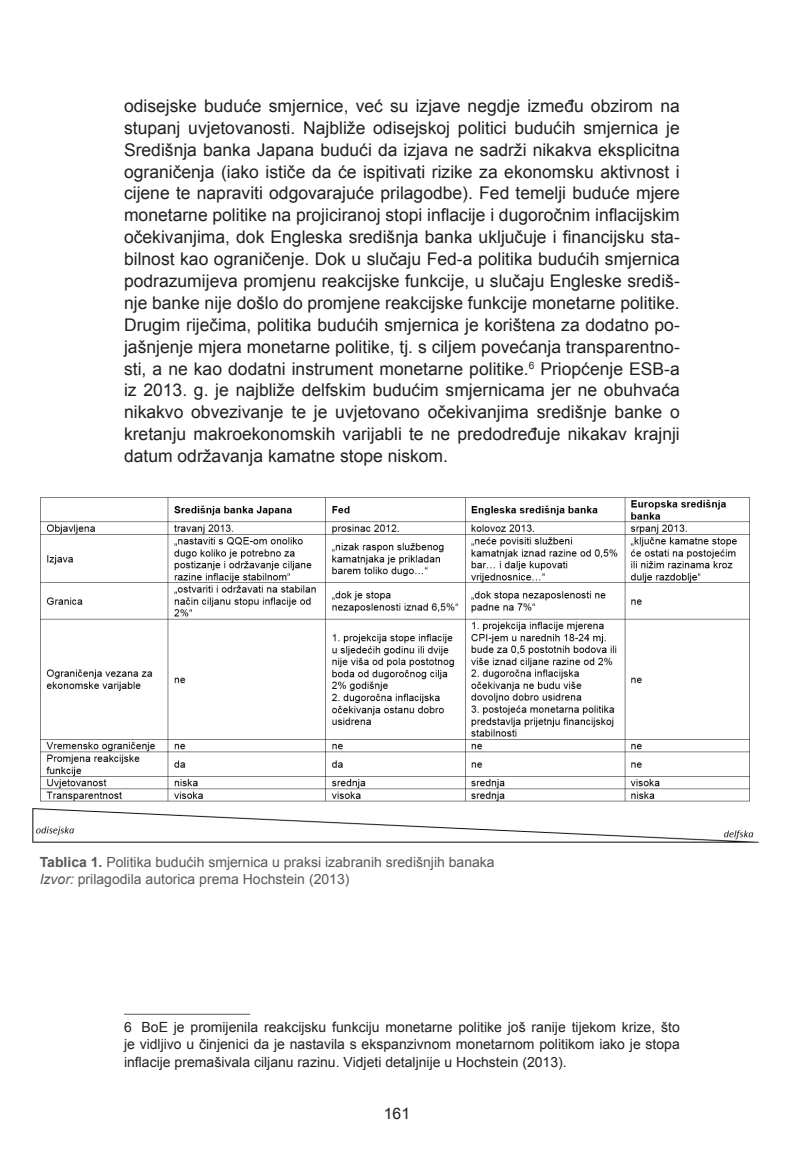
<style>
.page{position:relative;width:794px;height:1166px;background:#fff}
.page>*{position:absolute;margin:0;border:0;box-sizing:border-box;transform-origin:0 0}
.t1{font:17.5px/21.9px "Arial";color:#231f20;text-align:justify}
.t2{font:15.75px "Arial";color:#231f20}
.t3{font:14px/17.5px "Arial";color:#231f20;text-align:justify}
.t4{font:14px/17.5px "Arial";color:#57585a}
.s1{font-weight:700}
.s2{font-style:italic}
</style>
<div class="page">
<hr style="left:124px;top:1014px;width:126px;height:1px;background:#57585a">
<img style="left:32px;top:497px;width:727px;height:346px">
<p class="t1" style="left:124px;top:95px;width:557px">odisejske buduće smjernice, već su izjave negdje između obzirom na stupanj uvjetovanosti. Najbliže odisejskoj politici budućih smjernica je Središnja banka Japana budući da izjava ne sadrži nikakva eksplicitna ograničenja (iako ističe da će ispitivati rizike za ekonomsku aktivnost i cijene te napraviti odgovarajuće prilagodbe). Fed temelji buduće mjere monetarne politike na projiciranoj stopi inflacije i dugoročnim inflacijskim očekivanjima, dok Engleska središnja banka uključuje i financijsku sta&shy;bilnost kao ograničenje. Dok u slučaju Fed-a politika budućih smjernica podrazumijeva promjenu reakcijske funkcije, u slučaju Engleske središ&shy;nje banke nije došlo do promjene reakcijske funkcije monetarne politike.<br>Drugim riječima, politika budućih smjernica je korištena za dodatno po&shy;jašnjenje mjera monetarne politike, tj. s ciljem povećanja transparentno&shy;sti, a ne kao dodatni instrument monetarne politike.<sup>6</sup> Priopćenje ESB-a iz 2013. g. je najbliže delfskim budućim smjernicama jer ne obuhvaća nikakvo obvezivanje te je uvjetovano očekivanjima središnje banke o kretanju makroekonomskih varijabli te ne predodređuje nikakav krajnji datum održavanja kamatne stope niskom.</p>
<p class="t4" style="left:40px;top:853px;width:456px"><span class="s1">Tablica 1.</span> Politika budućih smjernica u praksi izabranih središnjih banaka<br><span class="s2">Izvor:</span> prilagodila autorica prema Hochstein (2013)</p>
<p class="t3" style="left:124px;top:1018px;width:557px">6 BoE je promijenila reakcijsku funkciju monetarne politike još ranije tijekom krize, što je vidljivo u činjenici da je nastavila s ekspanzivnom monetarnom politikom iako je stopa inflacije premašivala ciljanu razinu. Vidjeti detaljnije u Hochstein (2013).</p>
<p class="t2" style="left:384px;top:1102px;width:28px">161</p>
</div>
